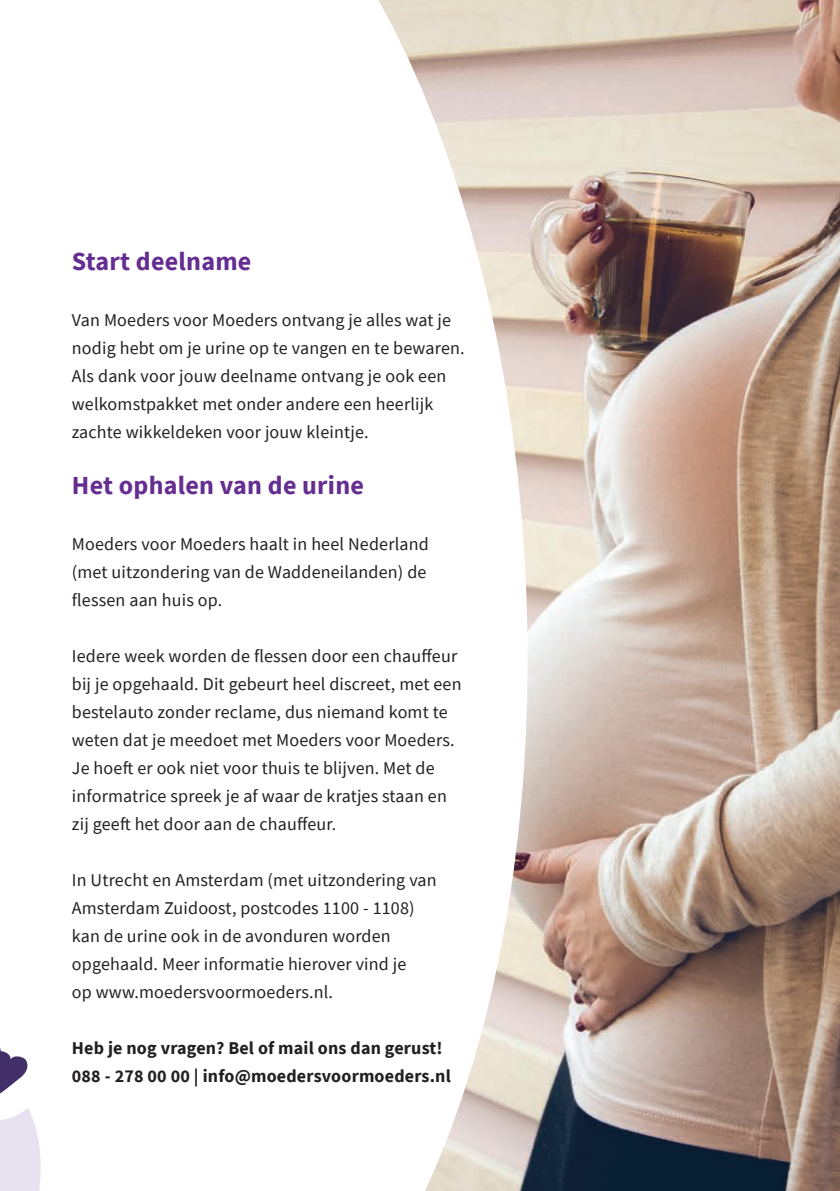
<style>
.page{position:relative;width:840px;height:1191px;background:#fff}
.page>*{position:absolute;margin:0;border:0;box-sizing:border-box;transform-origin:0 0}
.t1{font:700 26px "Source Sans Pro";letter-spacing:.01em;color:#652d91}
.t2{font:18px/28px "Source Sans Pro";letter-spacing:.01em;color:#231f20}
.t3{font:700 18px/28px "Source Sans Pro";letter-spacing:.01em;color:#231f20}
</style>
<div class="page">
<img style="left:536px;top:0;width:303px;height:1191px">
<svg style="left:378px;top:0;width:158px;height:1191px"></svg>
<svg style="left:0;top:1048px;width:41px;height:143px"></svg>
<h1 class="t1" style="left:72px;top:250px;width:181px">Start deelname</h1>
<p class="t2" style="left:72px;top:307px;width:394px">Van Moeders voor Moeders ontvang je alles wat je nodig hebt om je urine op te vangen en te bewaren.<br>Als dank voor jouw deelname ontvang je ook een welkomstpakket met onder andere een heerlijk zachte wikkeldeken voor jouw kleintje.</p>
<h1 class="t1" style="left:72px;top:474px;width:293px">Het ophalen van de urine</h1>
<p class="t2" style="left:72px;top:531px;width:358px">Moeders voor Moeders haalt in heel Nederland (met uitzondering van de Waddeneilanden) de flessen aan huis op.</p>
<p class="t2" style="left:72px;top:642px;width:391px">Iedere week worden de flessen door een chauffeur bij je opgehaald. Dit gebeurt heel discreet, met een bestelauto zonder reclame, dus niemand komt te weten dat je meedoet met Moeders voor Moeders.<br>Je hoeft er ook niet voor thuis te blijven. Met de informatrice spreek je af waar de kratjes staan en zij geeft het door aan de chauffeur.</p>
<p class="t2" style="left:72px;top:867px;width:366px">In Utrecht en Amsterdam (met uitzondering van Amsterdam Zuidoost, postcodes 1100 - 1108) kan de urine ook in de avonduren worden opgehaald. Meer informatie hierover vind je<br>op www.moedersvoormoeders.nl.</p>
<p class="t3" style="left:72px;top:1035px;width:380px">Heb je nog vragen? Bel of mail ons dan gerust!<br>088 - 278 00 00 | info@moedersvoormoeders.nl</p>
</div>
